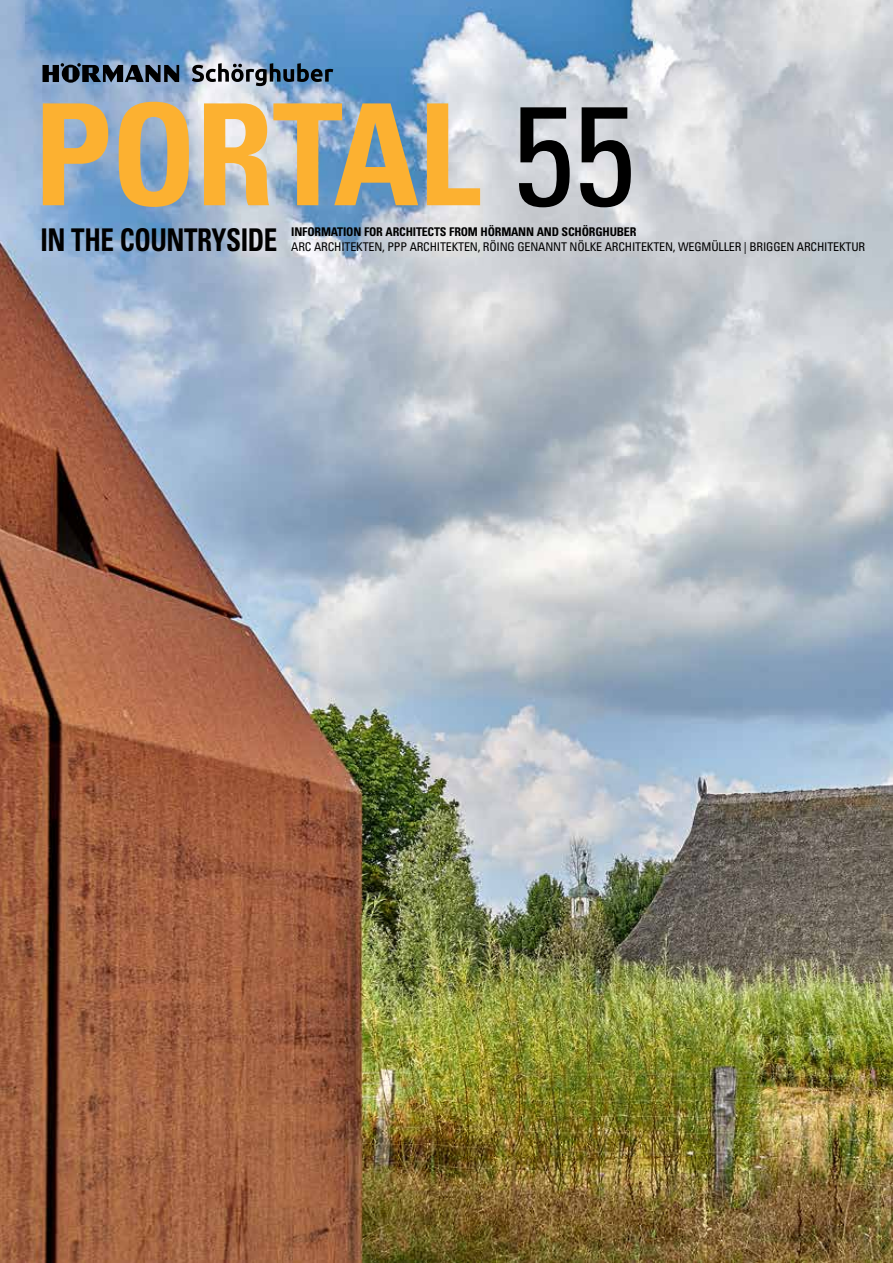
<style>
.page{position:relative;width:893px;height:1263px;background:#fff}
.page>*{position:absolute;margin:0;border:0;box-sizing:border-box;transform-origin:0 0}
.t1{font:700 condensed 141px "Univers LT Std";letter-spacing:-.01em;color:#fcb131}
.t2{font:700 condensed 31.35px "Univers LT Std";letter-spacing:-.015em;color:#000;scale:.86 1}
.t3{font:condensed 12px "Univers LT Std";letter-spacing:-.015em;color:#000}
.t4{font:700 condensed 12px "Univers LT Std";letter-spacing:-.015em;color:#000}
.s1{font-weight:400;color:#000}
</style>
<div class="page">
<img style="left:0;top:0;width:893px;height:1263px">
<svg style="left:43px;top:63px;width:136px;height:20px"></svg>
<svg style="left:192px;top:63px;width:141px;height:23px"></svg>
<h1 class="t1" style="left:34px;top:69px;width:604px">PORTAL <span class="s1">55</span></h1>
<p class="t4" style="left:291px;top:224px;width:347px">INFORMATION FOR ARCHITECTS FROM HÖRMANN AND SCHÖRGHUBER</p>
<h2 class="t2" style="left:40px;top:220px;width:277px">IN THE COUNTRYSIDE</h2>
<p class="t3" style="left:291px;top:239px;width:575px">ARC ARCHITEKTEN, PPP ARCHITEKTEN, RÖING GENANNT NÖLKE ARCHITEKTEN, WEGMÜLLER | BRIGGEN ARCHITEKTUR</p>
</div>
